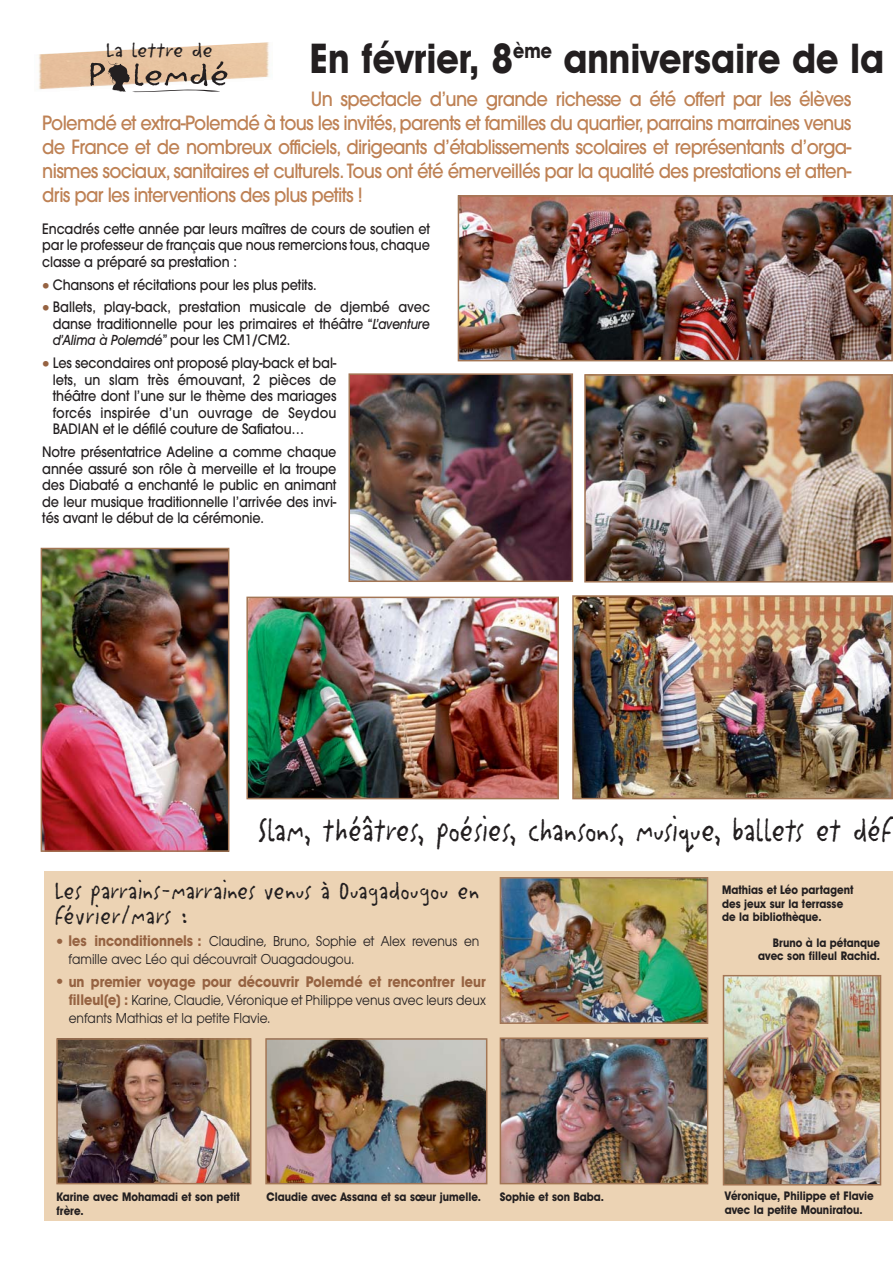
<style>
.page{position:relative;width:893px;height:1263px;background:#fff}
.page>*{position:absolute;margin:0;border:0;box-sizing:border-box;transform-origin:0 0}
.t1{font:700 41.25px "Avant Garde IT Cby BT";color:#231f20;scale:.89 1}
.t2{font:37.5px "Litterbox ICG";letter-spacing:-.005em;color:#231f20;scale:.85 1}
.t3{font:28.5px/25.5px "Litterbox ICG";letter-spacing:-.005em;color:#231f20;scale:.9 1}
.t4{font:23.85px "Litterbox ICG";letter-spacing:-.02em;color:#231f20}
.t5{font:500 19.5px/24px "Avant Garde";letter-spacing:-.04em;color:#be8154;text-align:justify;scale:.92 1}
.t6{font:15px/18px "Avant Garde Gothic Itc T";color:#231f20;scale:.9 1}
.t7{font:700 15px "Avant Garde IT Cby BT";color:#966342;scale:.9 1}
.t8{font:500 14.25px/16.5px "Avant Garde";letter-spacing:-.01em;color:#231f20;text-align:justify;scale:.9 1}
.t9{font:700 12px/13.5px "Avant Garde IT Cby BT";color:#231f20;scale:.9 1}
.s1{font-family:"Avant Garde IT Cby BT";font-weight:600;font-size:19.5px;color:#966342}
.s2{font-family:"Avant Garde IT Cby BT";font-style:italic}
.s3{font-family:"Avant Garde IT Cby BT";font-weight:700;font-size:18px;color:#966342}
.s4{font-family:"Avant Garde IT Cby BT";font-weight:700;color:#966342}
.s5{font-size:18px}
</style>
<div class="page">
<div style="left:44px;top:871px;width:849px;height:350px;background:#ecd3b4"></div>
<img style="left:38px;top:42px;width:231px;height:48px">
<svg style="left:90px;top:60px;width:137px;height:32px"></svg>
<img style="left:249px;top:600px;width:307px;height:196px">
<div style="left:246px;top:597px;width:313px;height:202px;border:2px solid #a37655"></div>
<img style="left:44px;top:551px;width:182px;height:298px">
<div style="left:41px;top:548px;width:188px;height:304px;border:2px solid #a37655"></div>
<img style="left:351px;top:376px;width:219px;height:203px">
<div style="left:348px;top:373px;width:225px;height:209px;border:2px solid #a37655"></div>
<img style="left:575px;top:598px;width:315px;height:198px">
<div style="left:572px;top:595px;width:321px;height:204px;border:2px solid #a37655"></div>
<img style="left:587px;top:377px;width:303px;height:203px">
<div style="left:584px;top:374px;width:309px;height:209px;border:2px solid #a37655"></div>
<img style="left:461px;top:198px;width:429px;height:160px">
<div style="left:458px;top:195px;width:435px;height:166px;border:2px solid #a37655"></div>
<img style="left:268px;top:1041px;width:216px;height:140px">
<div style="left:265px;top:1038px;width:222px;height:146px;border:2px solid #a37655"></div>
<img style="left:503px;top:1040px;width:202px;height:141px">
<div style="left:500px;top:1037px;width:208px;height:147px;border:2px solid #a37655"></div>
<img style="left:503px;top:880px;width:202px;height:141px">
<div style="left:500px;top:877px;width:208px;height:147px;border:2px solid #a37655"></div>
<img style="left:59px;top:1041px;width:189px;height:140px">
<div style="left:56px;top:1038px;width:195px;height:146px;border:2px solid #a37655"></div>
<img style="left:726px;top:978px;width:152px;height:205px">
<div style="left:723px;top:975px;width:158px;height:211px;border:2px solid #a37655"></div>
<h1 class="t1" style="left:310px;top:43px;width:646px">En février, 8<sup>ème</sup> anniversaire de la</h1>
<p class="t5" style="left:42px;top:89px;width:881px;text-indent:269px">Un spectacle d’une grande richesse a été offert par les élèves Polemdé et extra-Polemdé à tous les invités, parents et familles du quartier, parrains marraines venus de France et de nombreux officiels, dirigeants d’établissements scolaires et représentants d’orga&shy;nismes sociaux, sanitaires et culturels. Tous ont été émerveillés par la qualité des prestations et atten&shy;dris par les interventions des plus petits !</p>
<h3 class="t4" style="left:106px;top:40px;width:108px">La lettre de</h3>
<p class="t8" style="left:42px;top:221px;width:432px">Encadrés cette année par leurs maîtres de cours de soutien et par le professeur de français que nous remercions tous, chaque classe a préparé sa prestation :</p>
<p class="t8" style="left:40px;top:277px;width:309px"><span class="s1">•</span>Chansons et récitations pour les plus petits.</p>
<p class="t8" style="left:53px;top:300px;width:421px;text-indent:-13px"><span class="s1">•</span>Ballets, play-back, prestation musicale de djembé avec danse traditionnelle pour les primaires et théâtre “<span class="s2">L’aventure d’Alima à Polemdé</span>” pour les CM1/CM2.</p>
<p class="t8" style="left:53px;top:356px;width:317px;text-indent:-13px"><span class="s1">•</span>Les secondaires ont proposé play-back et bal&shy;lets, un slam très émouvant, 2 pièces de théâtre dont l’une sur le thème des mariages forcés inspirée d’un ouvrage de Seydou BADIAN et le défilé couture de Safiatou…</p>
<p class="t8" style="left:42px;top:445px;width:328px">Notre présentatrice Adeline a comme chaque année assuré son rôle à merveille et la troupe des Diabaté a enchanté le public en animant de leur musique traditionnelle l’arrivée des invi&shy;tés avant le début de la cérémonie.</p>
<h2 class="t2" style="left:258px;top:816px;width:747px">Slam, théâtres, poésies, chansons, musique, ballets et déf</h2>
<h3 class="t3" style="left:54px;top:880px;width:474px">Les parrains-marraines venus à Ouagadougou en février/mars :</h3>
<p class="t6" style="left:68px;top:933px;width:458px;text-indent:-14px"><span class="s3">•</span> <span class="s4">les inconditionnels :</span> Claudine, Bruno, Sophie et Alex revenus en famille avec Léo qui découvrait Ouagadougou.</p>
<p class="t7" style="left:54px;top:976px;width:481px"><span class="s5">•</span> un premier voyage pour découvrir Polemdé et rencontrer leur</p>
<p class="t6" style="left:69px;top:992px;width:465px"><span class="s4">filleul(e) :</span> Karine, Claudie, Véronique et Philippe venus avec leurs deux enfants Mathias et la petite Flavie.</p>
<p class="t9" style="left:722px;top:884px;width:147px">Mathias et Léo partagent des jeux sur la terrasse de la bibliothèque.</p>
<p class="t9" style="left:758px;top:937px;width:137px;text-align:right">Bruno à la pétanque avec son filleul Rachid.</p>
<p class="t9" style="left:57px;top:1192px;width:205px">Karine avec Mohamadi et son petit frère.</p>
<p class="t9" style="left:267px;top:1192px;width:240px">Claudie avec Assana et sa sœur jumelle.</p>
<p class="t9" style="left:500px;top:1192px;width:117px">Sophie et son Baba.</p>
<p class="t9" style="left:725px;top:1191px;width:167px">Véronique, Philippe et Flavie avec la petite Mouniratou.</p>
</div>
